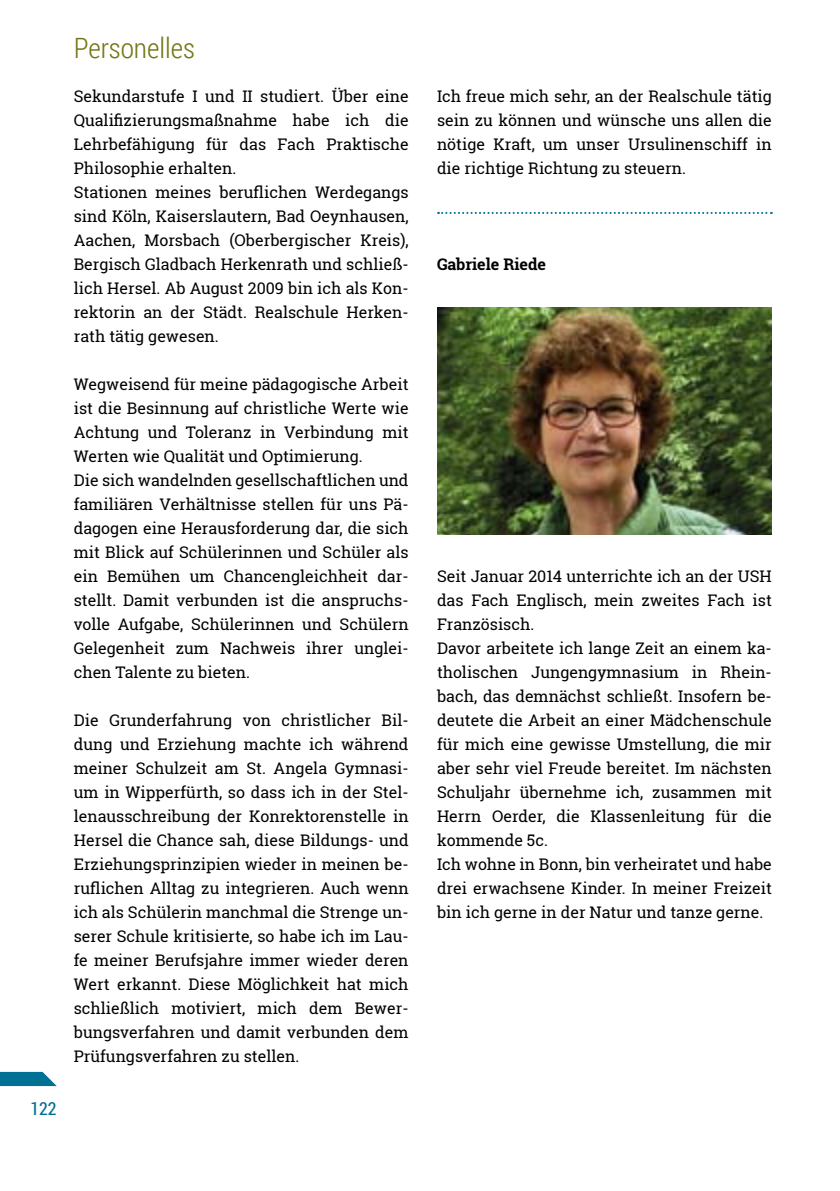
<style>
.page{position:relative;width:840px;height:1191px;background:#fff}
.page>*{position:absolute;margin:0;border:0;box-sizing:border-box;transform-origin:0 0}
.t1{font:300 28px "Roboto Condensed";color:#737615}
.t2{font:18px "Roboto Condensed";color:#007095}
.t3{font:16px/24px "Roboto Slab";color:#000}
.t4{font:700 16px "Roboto Slab";color:#000}
</style>
<div class="page">
<svg style="left:0;top:1071px;width:57px;height:15px"></svg>
<img style="left:437px;top:307px;width:334px;height:227px">
<svg style="left:438px;top:212px;width:333px;height:2px"></svg>
<p class="t2" style="left:30px;top:1096px;width:28px">122</p>
<h1 class="t1" style="left:74px;top:28px;width:123px">Personelles</h1>
<p class="t3" style="left:74px;top:84px;width:336px">Sekundarstufe I und II studiert. Über eine Qualifizierungsmaßnahme habe ich die Lehrbefähigung für das Fach Praktische Philosophie erhalten.<br>Stationen meines beruflichen Werdegangs sind Köln, Kaiserslautern, Bad Oeynhausen, Aachen, Morsbach (Oberbergischer Kreis), Bergisch Gladbach Herkenrath und schließ&shy;lich Hersel. Ab August 2009 bin ich als Kon&shy;rektorin an der Städt. Realschule Herken&shy;rath tätig gewesen.</p>
<p class="t3" style="left:74px;top:372px;width:336px">Wegweisend für meine pädagogische Arbeit ist die Besinnung auf christliche Werte wie Achtung und Toleranz in Verbindung mit Werten wie Qualität und Optimierung.<br>Die sich wandelnden gesellschaftlichen und familiären Verhältnisse stellen für uns Pä&shy;dagogen eine Herausforderung dar, die sich mit Blick auf Schülerinnen und Schüler als ein Bemühen um Chancengleichheit dar&shy;stellt. Damit verbunden ist die anspruchs&shy;volle Aufgabe, Schülerinnen und Schülern Gelegenheit zum Nachweis ihrer unglei&shy;chen Talente zu bieten.</p>
<p class="t3" style="left:74px;top:708px;width:336px;text-align:justify">Die Grunderfahrung von christlicher Bil&shy;dung und Erziehung machte ich während meiner Schulzeit am St. Angela Gymnasi&shy;um in Wipperfürth, so dass ich in der Stel&shy;lenausschreibung der Konrektorenstelle in Hersel die Chance sah, diese Bildungs- und Erziehungsprinzipien wieder in meinen be&shy;ruflichen Alltag zu integrieren. Auch wenn ich als Schülerin manchmal die Strenge un&shy;serer Schule kritisierte, so habe ich im Lau&shy;fe meiner Berufsjahre immer wieder deren Wert erkannt. Diese Möglichkeit hat mich schließlich motiviert, mich dem Bewer&shy;bungsverfahren und damit verbunden dem Prüfungsverfahren zu stellen.</p>
<p class="t3" style="left:437px;top:84px;width:336px;text-align:justify">Ich freue mich sehr, an der Realschule tätig sein zu können und wünsche uns allen die nötige Kraft, um unser Ursulinenschiff in die richtige Richtung zu steuern.</p>
<p class="t4" style="left:437px;top:253px;width:110px">Gabriele Riede</p>
<p class="t3" style="left:437px;top:564px;width:336px">Seit Januar 2014 unterrichte ich an der USH das Fach Englisch, mein zweites Fach ist Französisch.<br>Davor arbeitete ich lange Zeit an einem ka&shy;tholischen Jungengymnasium in Rhein&shy;bach, das demnächst schließt. Insofern be&shy;deutete die Arbeit an einer Mädchenschule für mich eine gewisse Umstellung, die mir aber sehr viel Freude bereitet. Im nächsten Schuljahr übernehme ich, zusammen mit Herrn Oerder, die Klassenleitung für die kommende 5c.<br>Ich wohne in Bonn, bin verheiratet und habe drei erwachsene Kinder. In meiner Freizeit bin ich gerne in der Natur und tanze gerne.</p>
</div>
